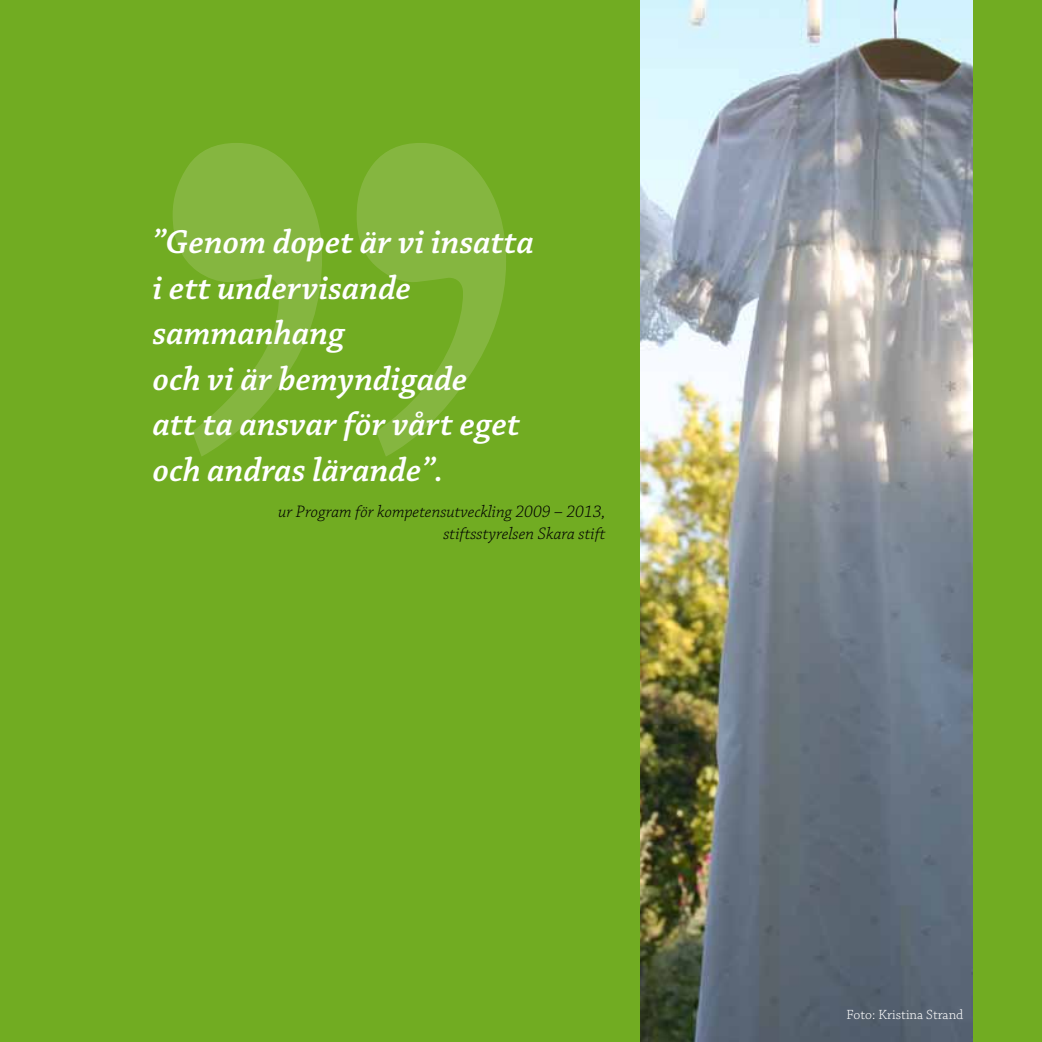
<style>
.page{position:relative;width:1042px;height:1042px;background:#71ac22}
.page>*{position:absolute;margin:0;border:0;box-sizing:border-box;transform-origin:0 0}
.t1{font:italic 600 35px/45.5px "Chaparral Pro";color:#fff}
.t2{font:italic 300 17.5px/21.9px "Chaparral Pro";color:#000;text-align:right}
.t3{font:300 14px "Chaparral Pro";color:#fff}
</style>
<div class="page">
<svg style="left:173px;top:143px;width:333px;height:313px;background:#79b02f"></svg>
<img style="left:640px;top:0;width:333px;height:1042px">
<p class="t1" style="left:153px;top:221px;width:382px">”Genom dopet är vi insatta i ett undervisande sammanhang<br>och vi är bemyndigade<br>att ta ansvar för vårt eget och andras lärande”.</p>
<p class="t2" style="left:278px;top:502px;width:329px">ur Program för kompetensutveckling 2009 – 2013, stiftsstyrelsen Skara stift</p>
<p class="t3" style="left:846px;top:1007px;width:118px">Foto: Kristina Strand</p>
</div>
